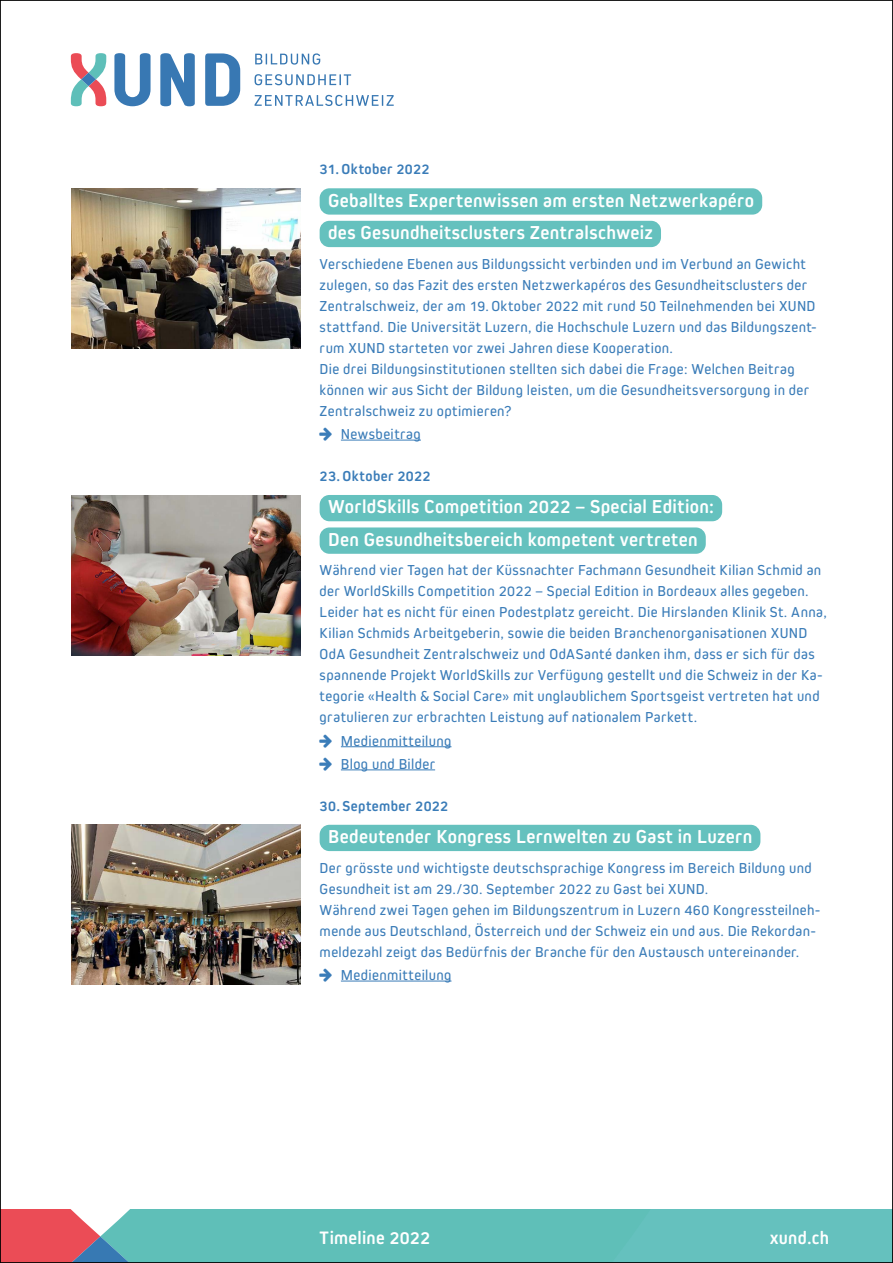
<style>
.page{position:relative;width:893px;height:1263px;background:#fff}
.page>*{position:absolute;margin:0;border:0;box-sizing:border-box;transform-origin:0 0}
.t1{font:700 19.5px/32.5px "Kiro";letter-spacing:.02em;color:#fff}
.t2{font:700 18.75px "Kiro";letter-spacing:.015em;color:#fff}
.t3{font:15px/21px "Kiro";letter-spacing:.025em;color:#3a7cb8}
.t4{font:700 15px "Kiro";letter-spacing:.03em;color:#3a7cb8}
</style>
<div class="page">
<div style="left:578px;top:1210px;width:315px;height:53px;background:#65c1be"></div>
<svg style="left:2px;top:1210px;width:576px;height:51px;background:#76aeab"></svg>
<svg style="left:114px;top:53px;width:37px;height:53px"></svg>
<svg style="left:205px;top:53px;width:35px;height:53px"></svg>
<svg style="left:160px;top:53px;width:35px;height:53px"></svg>
<svg style="left:71px;top:53px;width:35px;height:53px"></svg>
<svg style="left:255px;top:53px;width:65px;height:12px"></svg>
<svg style="left:255px;top:74px;width:96px;height:11px"></svg>
<svg style="left:255px;top:95px;width:139px;height:11px"></svg>
<div style="left:320px;top:188px;width:442px;height:27px;background:#65c1be;border-radius:10px"></div>
<div style="left:320px;top:221px;width:341px;height:26px;background:#65c1be;border-radius:10px"></div>
<hr style="left:341px;top:440px;width:80px;height:1px;background:#3a7cb8">
<div style="left:320px;top:495px;width:402px;height:26px;background:#65c1be;border-radius:10px"></div>
<div style="left:320px;top:527px;width:386px;height:27px;background:#65c1be;border-radius:10px"></div>
<hr style="left:341px;top:746px;width:110px;height:1px;background:#3a7cb8">
<hr style="left:341px;top:769px;width:94px;height:1px;background:#3a7cb8">
<div style="left:320px;top:825px;width:440px;height:26px;background:#65c1be;border-radius:10px"></div>
<hr style="left:341px;top:981px;width:110px;height:1px;background:#3a7cb8">
<img style="left:71px;top:188px;width:229px;height:160px">
<img style="left:71px;top:495px;width:229px;height:160px">
<img style="left:71px;top:825px;width:229px;height:160px">
<p class="t4" style="left:320px;top:160px;width:111px">31. Oktober 2022</p>
<h1 class="t1" style="left:328px;top:184px;width:427px">Geballtes Expertenwissen am ersten Netzwerkapéro des Gesundheitsclusters Zentralschweiz</h1>
<p class="t3" style="left:320px;top:253px;width:498px">Verschiedene Ebenen aus Bildungssicht verbinden und im Verbund an Gewicht zulegen, so das Fazit des ersten Netzwerkapéros des Gesundheitsclusters der Zentralschweiz, der am 19. Oktober 2022 mit rund 50 Teilnehmenden bei XUND stattfand. Die Universität Luzern, die Hochschule Luzern und das Bildungszent&shy;rum XUND starteten vor zwei Jahren diese Kooperation.<br>Die drei Bildungsinstitutionen stellten sich dabei die Frage: Welchen Beitrag können wir aus Sicht der Bildung leisten, um die Gesundheitsversorgung in der Zentralschweiz zu optimieren?</p>
<p class="t3" style="left:341px;top:423px;width:82px">Newsbeitrag</p>
<p class="t4" style="left:320px;top:467px;width:112px">23. Oktober 2022</p>
<h1 class="t1" style="left:328px;top:490px;width:387px">WorldSkills Competition 2022 – Special Edition:<br>Den Gesundheitsbereich kompetent vertreten</h1>
<p class="t3" style="left:320px;top:560px;width:509px">Während vier Tagen hat der Küssnachter Fachmann Gesundheit Kilian Schmid an der WorldSkills Competition 2022 – Special Edition in Bordeaux alles gegeben.<br>Leider hat es nicht für einen Podestplatz gereicht. Die Hirslanden Klinik St. Anna, Kilian Schmids Arbeitgeberin, sowie die beiden Branchenorganisationen XUND OdA Gesundheit Zentralschweiz und OdASanté danken ihm, dass er sich für das spannende Projekt WorldSkills zur Verfügung gestellt und die Schweiz in der Ka&shy;tegorie «Health &amp; Social Care» mit unglaublichem Sportsgeist vertreten hat und gratulieren zur erbrachten Leistung auf nationalem Parkett.</p>
<p class="t3" style="left:341px;top:729px;width:112px;line-height:23.1px">Medienmitteilung<br>Blog und Bilder</p>
<p class="t4" style="left:320px;top:797px;width:130px">30. September 2022</p>
<h1 class="t1" style="left:328px;top:820px;width:426px">Bedeutender Kongress Lernwelten zu Gast in Luzern</h1>
<p class="t3" style="left:320px;top:857px;width:502px">Der grösste und wichtigste deutschsprachige Kongress im Bereich Bildung und Gesundheit ist am 29./30. September 2022 zu Gast bei XUND.<br>Während zwei Tagen gehen im Bildungszentrum in Luzern 460 Kongressteilneh&shy;mende aus Deutschland, Österreich und der Schweiz ein und aus. Die Rekordan&shy;meldezahl zeigt das Bedürfnis der Branche für den Austausch untereinander.</p>
<p class="t3" style="left:341px;top:964px;width:112px">Medienmitteilung</p>
<p class="t2" style="left:320px;top:1226px;width:112px">Timeline 2022</p>
<p class="t2" style="left:770px;top:1226px;width:61px">xund.ch</p>
</div>
